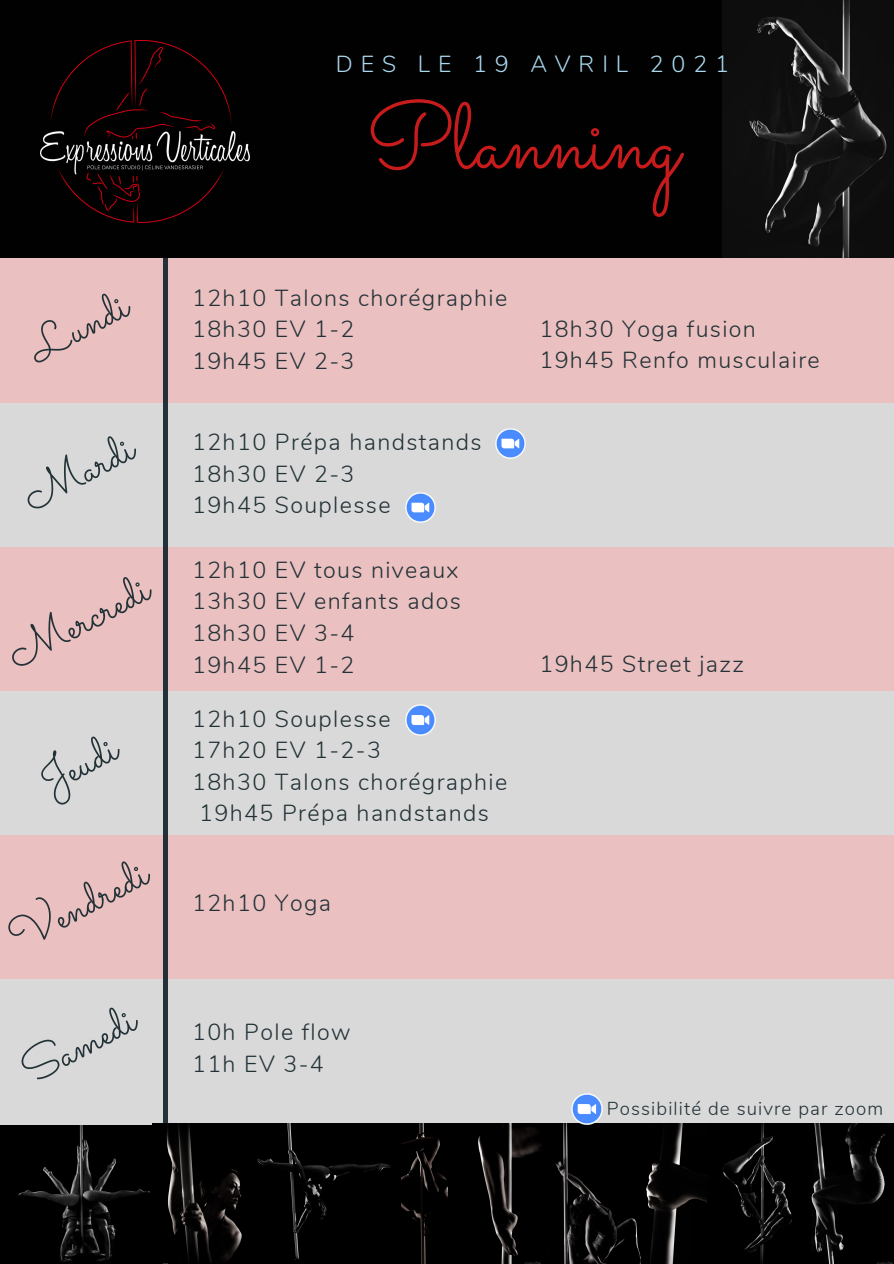
<style>
.page{position:relative;width:894px;height:1264px;background:#fff}
.page>*{position:absolute;margin:0;border:0;box-sizing:border-box;transform-origin:0 0}
.t1{font:92.7px "Sacramento";color:#c81b1b}
.t2{font:46.5px "Sacramento";color:#233237}
.t3{font:300 23.25px/31.5px "Nunito";letter-spacing:.06em;color:#233237;text-align:center}
.t4{font:300 23.25px "Nunito";letter-spacing:.34em;color:#aad8ee}
.t5{font:300 18.75px "Nunito";letter-spacing:.06em;color:#233237}
</style>
<div class="page">
<div style="left:0;top:0;width:893px;height:1263px;background:#010101"></div>
<div style="left:0;top:259px;width:893px;height:144px;background:#ebc0c0"></div>
<div style="left:0;top:403px;width:893px;height:144px;background:#d9d9d9"></div>
<div style="left:0;top:547px;width:893px;height:144px;background:#ebc0c0"></div>
<div style="left:0;top:691px;width:893px;height:144px;background:#d9d9d9"></div>
<div style="left:0;top:835px;width:893px;height:144px;background:#ebc0c0"></div>
<img style="left:0;top:1123px;width:152px;height:139px">
<div style="left:0;top:979px;width:893px;height:144px;background:#d9d9d9"></div>
<hr style="left:164px;top:258px;width:3px;height:1005px;background:#233237">
<img style="left:41px;top:41px;width:208px;height:181px">
<img style="left:164px;top:1123px;width:78px;height:139px">
<img style="left:646px;top:1123px;width:60px;height:140px">
<img style="left:706px;top:1123px;width:187px;height:140px">
<img style="left:401px;top:1123px;width:47px;height:140px">
<img style="left:555px;top:1123px;width:86px;height:140px">
<img style="left:478px;top:1123px;width:63px;height:140px">
<img style="left:405px;top:492px;width:31px;height:30px">
<img style="left:405px;top:704px;width:31px;height:31px">
<img style="left:495px;top:428px;width:31px;height:30px">
<img style="left:571px;top:1093px;width:31px;height:31px">
<img style="left:257px;top:1123px;width:134px;height:137px">
<img style="left:722px;top:0;width:171px;height:258px">
<p class="t2" style="left:18px;top:325px;width:107px;rotate:-28deg">Lundi</p>
<p class="t2" style="left:12px;top:473px;width:120px;rotate:-28deg">Mardi</p>
<p class="t2" style="left:-4px;top:631px;width:155px;rotate:-28deg">Mercredi</p>
<p class="t2" style="left:28px;top:756px;width:83px;rotate:-28deg">Jeudi</p>
<p class="t2" style="left:-2px;top:913px;width:152px;rotate:-28deg">Vendredi</p>
<p class="t2" style="left:10px;top:1046px;width:124px;rotate:-28deg">Samedi</p>
<p class="t4" style="left:336px;top:49px;width:394px">DES LE 19 AVRIL 2021</p>
<p class="t1" style="left:366px;top:82px;width:314px">Planning</p>
<p class="t3" style="left:192px;top:282px;width:317px">12h10 Talons chorégraphie</p>
<p class="t3" style="left:192px;top:314px;width:164px">18h30 EV 1-2</p>
<p class="t3" style="left:192px;top:345px;width:164px">19h45 EV 2-3</p>
<p class="t3" style="left:192px;top:426px;width:291px">12h10 Prépa handstands</p>
<p class="t3" style="left:192px;top:458px;width:164px">18h30 EV 2-3</p>
<p class="t3" style="left:192px;top:489px;width:200px">19h45 Souplesse</p>
<p class="t3" style="left:539px;top:313px;width:218px">18h30 Yoga fusion</p>
<p class="t3" style="left:539px;top:345px;width:282px">19h45 Renfo musculaire</p>
<p class="t3" style="left:192px;top:554px;width:268px">12h10 EV tous niveaux</p>
<p class="t3" style="left:192px;top:586px;width:270px">13h30 EV enfants ados</p>
<p class="t3" style="left:192px;top:617px;width:164px">18h30 EV 3-4</p>
<p class="t3" style="left:192px;top:649px;width:164px">19h45 EV 1-2</p>
<p class="t3" style="left:539px;top:648px;width:206px">19h45 Street jazz</p>
<p class="t3" style="left:192px;top:703px;width:200px">12h10 Souplesse</p>
<p class="t3" style="left:192px;top:734px;width:190px">17h20 EV 1-2-3</p>
<p class="t3" style="left:192px;top:766px;width:317px">18h30 Talons chorégraphie<br>19h45 Prépa handstands</p>
<p class="t3" style="left:192px;top:887px;width:140px">12h10 Yoga</p>
<p class="t3" style="left:192px;top:1016px;width:160px">10h Pole flow</p>
<p class="t3" style="left:192px;top:1048px;width:133px">11h EV 3-4</p>
<p class="t5" style="left:606px;top:1095px;width:278px">Possibilité de suivre par zoom</p>
</div>
